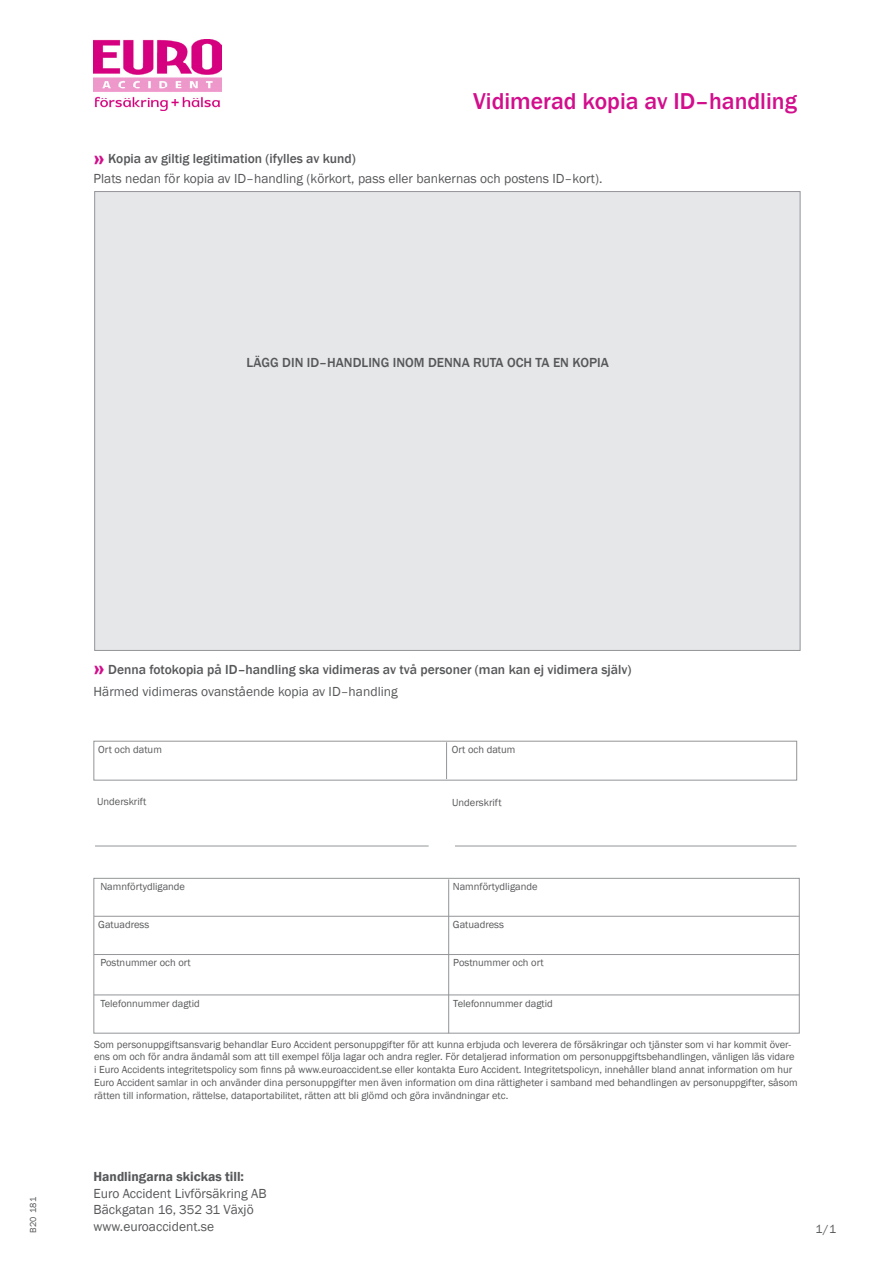
<style>
.page{position:relative;width:893px;height:1263px;background:#fff}
.page>*{position:absolute;margin:0;border:0;box-sizing:border-box;transform-origin:0 0}
.t1{font:800 30px "Franklin Gothic";color:#d20e8c}
.t2{font:500 23.7px "Franklin Gothic";color:#d20e8c}
.Brödtext{font:13.5px/16.5px "Franklin Gothic";color:#57585a}
.t3{font:500 13.5px "Franklin Gothic";color:#57585a}
.Brödtext-2{font:600 13.5px "Franklin Gothic";color:#57585a}
.t4{font:12px "Franklin Gothic";color:#57585a}
.t5{font:10.5px/12.8px "Franklin Gothic";color:#57585a}
.t6{font:9px "Franklin Gothic";letter-spacing:.045em;color:#57585a}
.s1{font-size:13.05px}
</style>
<div class="page">
<img style="left:94px;top:40px;width:127px;height:71px">
<div style="left:94px;top:191px;width:706px;height:460px;background:#e6e7e9;border:1px solid #939598"></div>
<div style="left:94px;top:878px;width:705px;height:155px;border:1px solid #939598"></div>
<hr style="left:94px;top:916px;width:705px;height:1px;background:#939598">
<hr style="left:448px;top:879px;width:1px;height:154px;background:#939598">
<hr style="left:94px;top:954px;width:705px;height:1px;background:#939598">
<hr style="left:95px;top:846px;width:334px;height:1px;background:#939598">
<hr style="left:455px;top:846px;width:341px;height:1px;background:#939598">
<div style="left:94px;top:741px;width:703px;height:39px;border:1px solid #939598"></div>
<hr style="left:446px;top:742px;width:1px;height:37px;background:#939598">
<hr style="left:94px;top:995px;width:705px;height:1px;background:#939598">
<p class="t1" style="left:94px;top:137px;width:13px">»</p>
<p class="t3" style="left:108px;top:151px;width:249px">Kopia av giltig legitimation (ifylles av kund)</p>
<p class="t2" style="left:473px;top:86px;width:325px">Vidimerad kopia av ID–handling</p>
<p class="Brödtext" style="left:94px;top:170px;width:510px">Plats nedan för kopia av ID–handling (körkort, pass eller bankernas och postens ID–kort).</p>
<p class="t3" style="left:247px;top:354px;width:364px">LÄGG DIN ID–HANDLING INOM DENNA RUTA OCH TA EN KOPIA</p>
<p class="t6" style="left:27px;top:1233px;width:38px;rotate:-90deg">B20 181</p>
<p class="t1" style="left:94px;top:647px;width:13px">»</p>
<p class="t3" style="left:108px;top:661px;width:525px">Denna fotokopia på ID–handling ska vidimeras av två personer (man kan ej vidimera själv)</p>
<p class="Brödtext" style="left:94px;top:684px;width:306px">Härmed vidimeras ovanstående kopia av ID–handling</p>
<p class="t5" style="left:98px;top:743px;width:65px">Ort och datum</p>
<p class="t5" style="left:452px;top:743px;width:65px">Ort och datum</p>
<p class="t5" style="left:97px;top:795px;width:51px">Underskrift</p>
<p class="t5" style="left:452px;top:796px;width:51px">Underskrift</p>
<p class="t5" style="left:100px;top:880px;width:86px">Namnförtydligande</p>
<p class="t5" style="left:453px;top:880px;width:86px">Namnförtydligande</p>
<p class="t5" style="left:98px;top:918px;width:53px">Gatuadress</p>
<p class="t5" style="left:453px;top:918px;width:53px">Gatuadress</p>
<p class="t5" style="left:100px;top:957px;width:92px">Postnummer och ort</p>
<p class="t5" style="left:453px;top:957px;width:92px">Postnummer och ort</p>
<p class="t5" style="left:100px;top:997px;width:101px">Telefonnummer dagtid</p>
<p class="t5" style="left:453px;top:997px;width:101px">Telefonnummer dagtid</p>
<p class="t5" style="left:94px;top:1038px;width:705px">Som personuppgiftsansvarig behandlar Euro Accident personuppgifter för att kunna erbjuda och leverera de försäkringar och tjänster som vi har kommit över&shy;ens om och för andra ändamål som att till exempel följa lagar och andra regler. För detaljerad information om personuppgiftsbehandlingen, vänligen läs vidare i Euro Accidents integritetspolicy som finns på www.euroaccident.se eller kontakta Euro Accident. Integritetspolicyn, innehåller bland annat information om hur Euro Accident samlar in och använder dina personuppgifter men även information om dina rättigheter i samband med behandlingen av personuppgifter, såsom rätten till information, rättelse, dataportabilitet, rätten att bli glömd och göra invändningar etc.</p>
<p class="Brödtext-2" style="left:94px;top:1168px;width:152px">Handlingarna skickas till:</p>
<p class="Brödtext" style="left:94px;top:1185px;width:175px">Euro Accident Livförsäkring AB<br>Bäckgatan <span class="s1">16</span>, <span class="s1">352 31</span> Växjö www.euroaccident.se</p>
<p class="t4" style="left:815px;top:1222px;width:22px">1/1</p>
</div>
